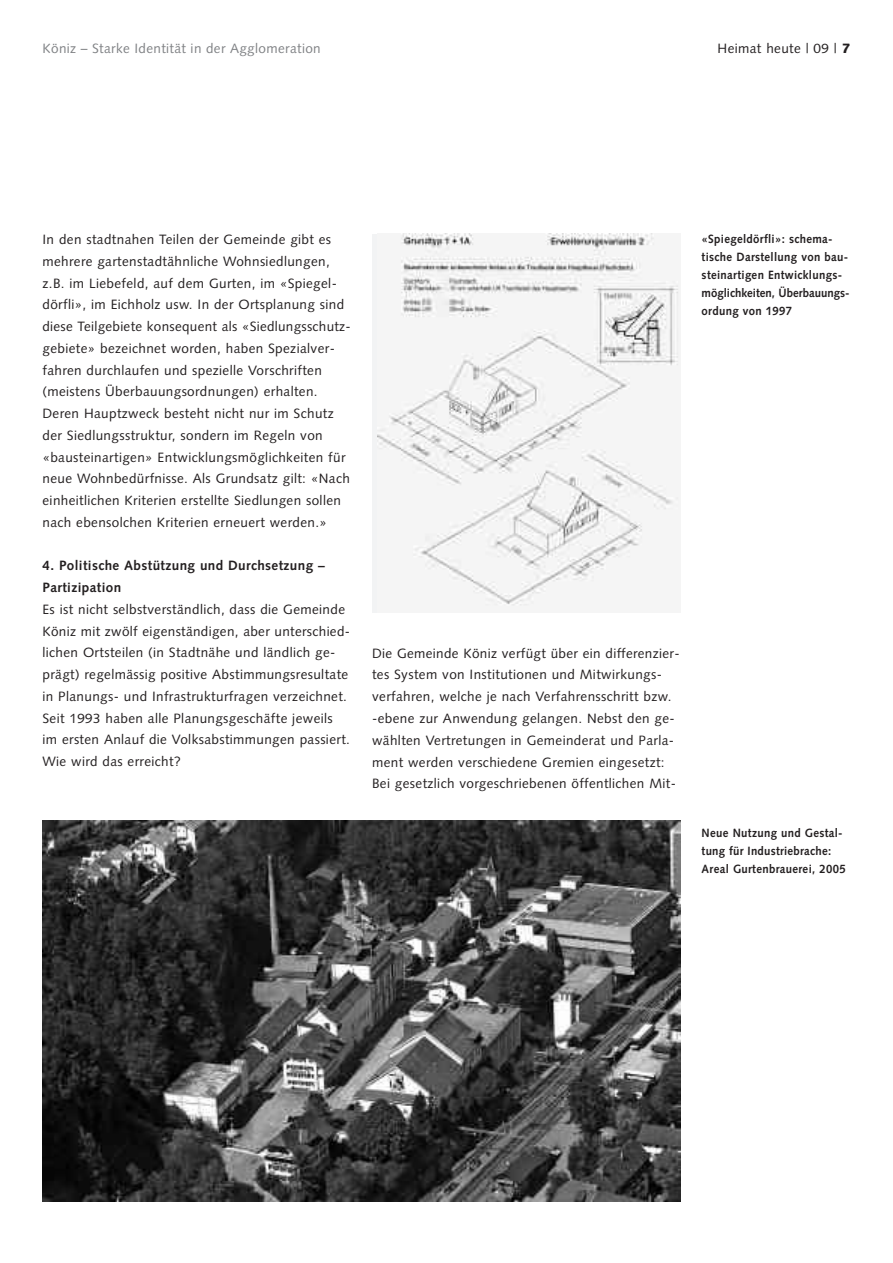
<style>
.page{position:relative;width:893px;height:1263px;background:#fff}
.page>*{position:absolute;margin:0;border:0;box-sizing:border-box;transform-origin:0 0}
.t1{font:13.5px/21.8px "Syntax";letter-spacing:.03em;color:#231f20}
.t2{font:700 13.5px/21.8px "Syntax";letter-spacing:.03em;color:#231f20}
.t3{font:13.5px "Syntax";letter-spacing:.03em;color:#808285}
.t4{font:700 12px/18px "Syntax";letter-spacing:.03em;color:#231f20;scale:.95 1}
.s1{font-weight:900}
</style>
<div class="page">
<img style="left:43px;top:821px;width:637px;height:380px">
<img style="left:377px;top:234px;width:302px;height:372px">
<p class="t3" style="left:43px;top:43px;width:280px">Köniz – Starke Identität in der Agglomeration</p>
<p class="t1" style="left:718px;top:38px;width:134px">Heimat heute | 09 | <span class="s1">7</span></p>
<p class="t1" style="left:43px;top:230px;width:310px">In den stadtnahen Teilen der Gemeinde gibt es mehrere gartenstadtähnliche Wohnsiedlungen, z.B. im Liebefeld, auf dem Gurten, im «Spiegel&shy;dörfli», im Eichholz usw. In der Ortsplanung sind diese Teilgebiete konsequent als «Siedlungsschutz&shy;gebiete» bezeichnet worden, haben Spezialver&shy;fahren durchlaufen und spezielle Vorschriften (meistens Überbauungsordnungen) erhalten.<br>Deren Hauptzweck besteht nicht nur im Schutz der Siedlungsstruktur, sondern im Regeln von «bausteinartigen» Entwicklungsmöglichkeiten für neue Wohnbedürfnisse. Als Grundsatz gilt: «Nach einheitlichen Kriterien erstellte Siedlungen sollen nach ebensolchen Kriterien erneuert werden.»</p>
<p class="t2" style="left:43px;top:556px;width:284px">4. Politische Abstützung und Durchsetzung –<br>Partizipation</p>
<p class="t1" style="left:43px;top:599px;width:309px">Es ist nicht selbstverständlich, dass die Gemeinde Köniz mit zwölf eigenständigen, aber unterschied&shy;lichen Ortsteilen (in Stadtnähe und ländlich ge&shy;prägt) regelmässig positive Abstimmungsresultate in Planungs- und Infrastrukturfragen verzeichnet.<br>Seit 1993 haben alle Planungsgeschäfte jeweils im ersten Anlauf die Volksabstimmungen passiert.<br>Wie wird das erreicht?</p>
<p class="t1" style="left:372px;top:643px;width:309px">Die Gemeinde Köniz verfügt über ein differenzier&shy;tes System von Institutionen und Mitwirkungs&shy;verfahren, welche je nach Verfahrensschritt bzw. -ebene zur Anwendung gelangen. Nebst den ge&shy;wählten Vertretungen in Gemeinderat und Parla&shy;ment werden verschiedene Gremien eingesetzt:<br>Bei gesetzlich vorgeschriebenen öffentlichen Mit-</p>
<p class="t4" style="left:702px;top:231px;width:157px">«Spiegeldörfli»: schema&shy;tische Darstellung von bau&shy;steinartigen Entwicklungs&shy;möglichkeiten, Überbauungs&shy;ordung von 1997</p>
<p class="t4" style="left:702px;top:825px;width:153px">Neue Nutzung und Gestal&shy;tung für Industriebrache:<br>Areal Gurtenbrauerei, 2005</p>
</div>
